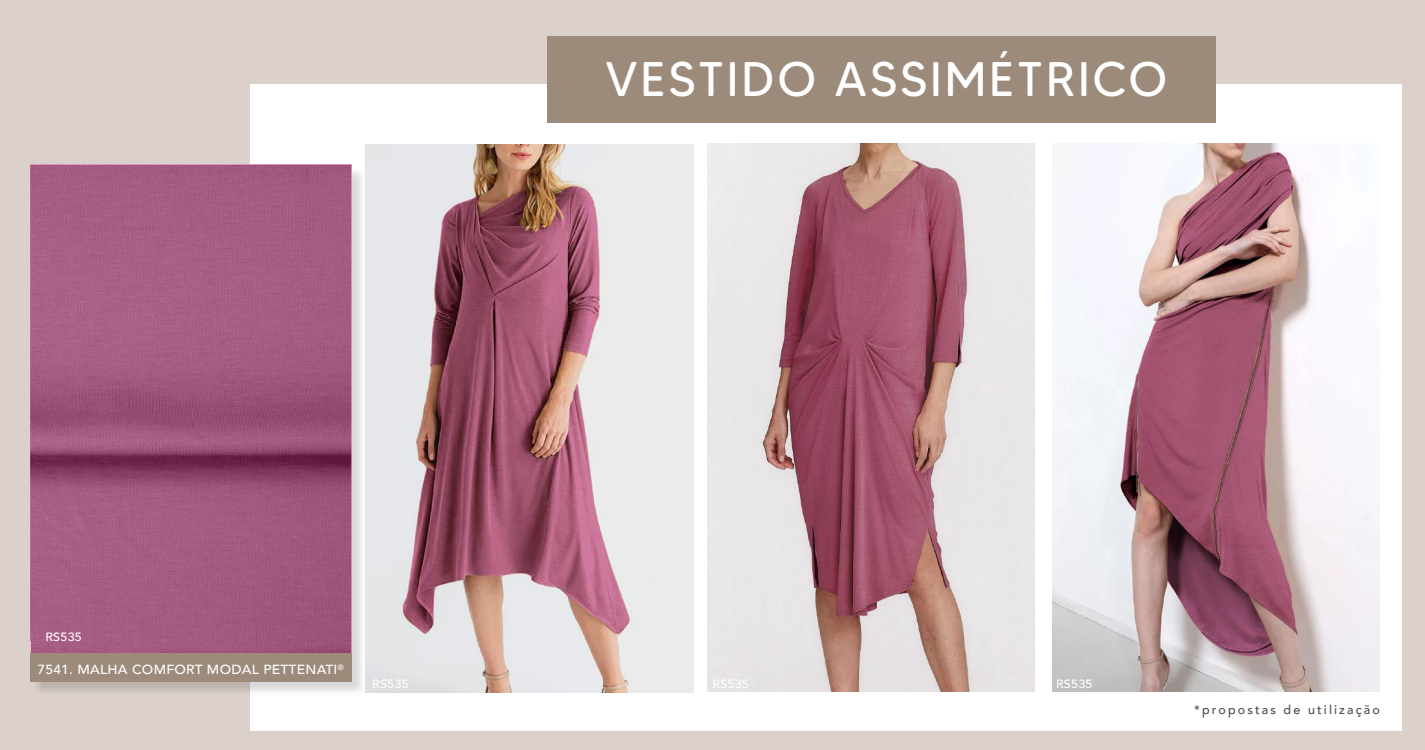
<style>
.page{position:relative;width:1425px;height:750px;background:#dcd1ca}
.page>*{position:absolute;margin:0;border:0;box-sizing:border-box;transform-origin:0 0}
.t1{font:48.5px "MADE Tommy Soft";letter-spacing:.06em;color:#fff}
.t2{font:500 13.25px "Avenir";letter-spacing:.02em;color:#fff;scale:1.04 1}
.t3{font:500 12.5px "Avenir";letter-spacing:.17em;color:#4e4b4c}
.t4{font:500 12px "Avenir";letter-spacing:.02em;color:#fff;scale:1.04 1}
</style>
<div class="page">
<div style="left:251px;top:84px;width:1151px;height:647px;background:#fff"></div>
<div style="left:548px;top:36px;width:668px;height:87px;background:#9c8b7b"></div>
<img style="left:707px;top:144px;width:328px;height:547px">
<img style="left:1053px;top:144px;width:327px;height:547px">
<img style="left:366px;top:145px;width:327px;height:547px">
<div style="left:32px;top:167px;width:335px;height:530px;background:#241f1f;opacity:.17"></div>
<img style="left:30px;top:165px;width:321px;height:488px">
<div style="left:30px;top:653px;width:321px;height:28px;background:#9c8b7b"></div>
<h1 class="t1" style="left:605px;top:49px;width:564px">VESTIDO ASSIMÉTRICO</h1>
<p class="t4" style="left:45px;top:627px;width:37px">RS535</p>
<p class="t2" style="left:38px;top:658px;width:296px">7541. MALHA COMFORT MODAL PETTENATI<sup>®</sup></p>
<p class="t4" style="left:372px;top:673px;width:37px">RS535</p>
<p class="t4" style="left:712px;top:673px;width:37px">RS535</p>
<p class="t4" style="left:1056px;top:673px;width:37px">RS535</p>
<p class="t3" style="left:1194px;top:699px;width:187px">*propostas de utilização</p>
</div>
